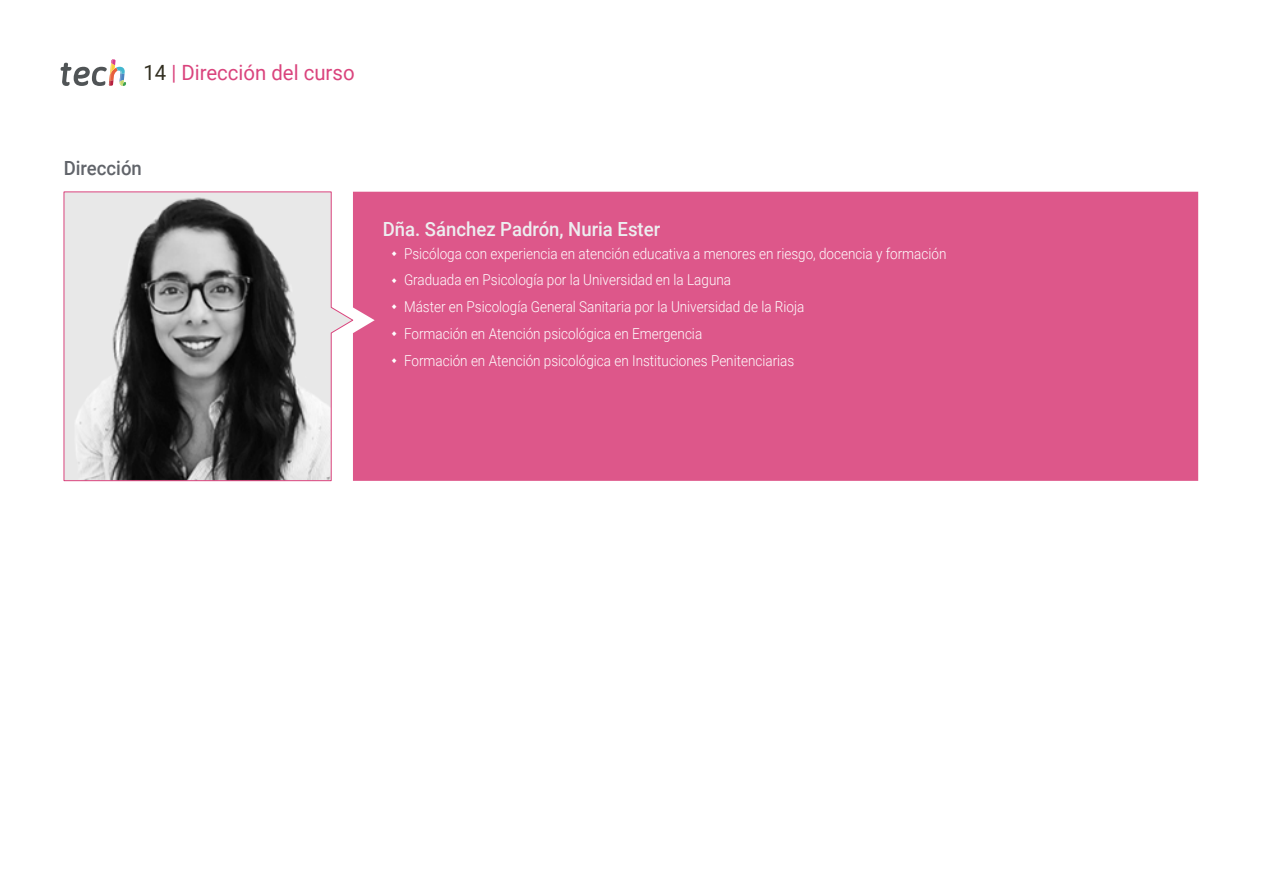
<style>
.page{position:relative;width:1263px;height:893px;background:#fff}
.page>*{position:absolute;margin:0;border:0;box-sizing:border-box;transform-origin:0 0}
.t1{font:21px "Roboto";color:#da447d}
.t2{font:500 19.5px "Roboto";color:#edeef0;scale:.95 1}
.t3{font:500 19.5px "Roboto";color:#61646a;scale:.95 1}
.t4{font:300 15px/26.7px "Roboto";color:#fff;scale:.9 1}
.s1{color:#312e20}
</style>
<div class="page">
<svg style="left:61px;top:59px;width:65px;height:27px"></svg>
<div style="left:353px;top:192px;width:845px;height:289px;background:#dd578a"></div>
<svg style="left:64px;top:192px;width:289px;height:289px;background:#959494"></svg>
<svg style="left:392px;top:251px;width:5px;height:5px"></svg>
<svg style="left:392px;top:278px;width:5px;height:5px"></svg>
<svg style="left:392px;top:305px;width:5px;height:5px"></svg>
<svg style="left:392px;top:331px;width:5px;height:5px"></svg>
<svg style="left:392px;top:358px;width:5px;height:5px"></svg>
<h1 class="t1" style="left:144px;top:58px;width:213px"><span class="s1">14</span> | Dirección del curso</h1>
<h2 class="t3" style="left:64px;top:154px;width:84px">Dirección</h2>
<h2 class="t2" style="left:383px;top:216px;width:294px">Dña. Sánchez Padrón, Nuria Ester</h2>
<p class="t4" style="left:404px;top:239px;width:604px">Psicóloga con experiencia en atención educativa a menores en riesgo, docencia y formación Graduada en Psicología por la Universidad en la Laguna<br>Máster en Psicología General Sanitaria por la Universidad de la Rioja<br>Formación en Atención psicológica en Emergencia<br>Formación en Atención psicológica en Instituciones Penitenciarias</p>
</div>
